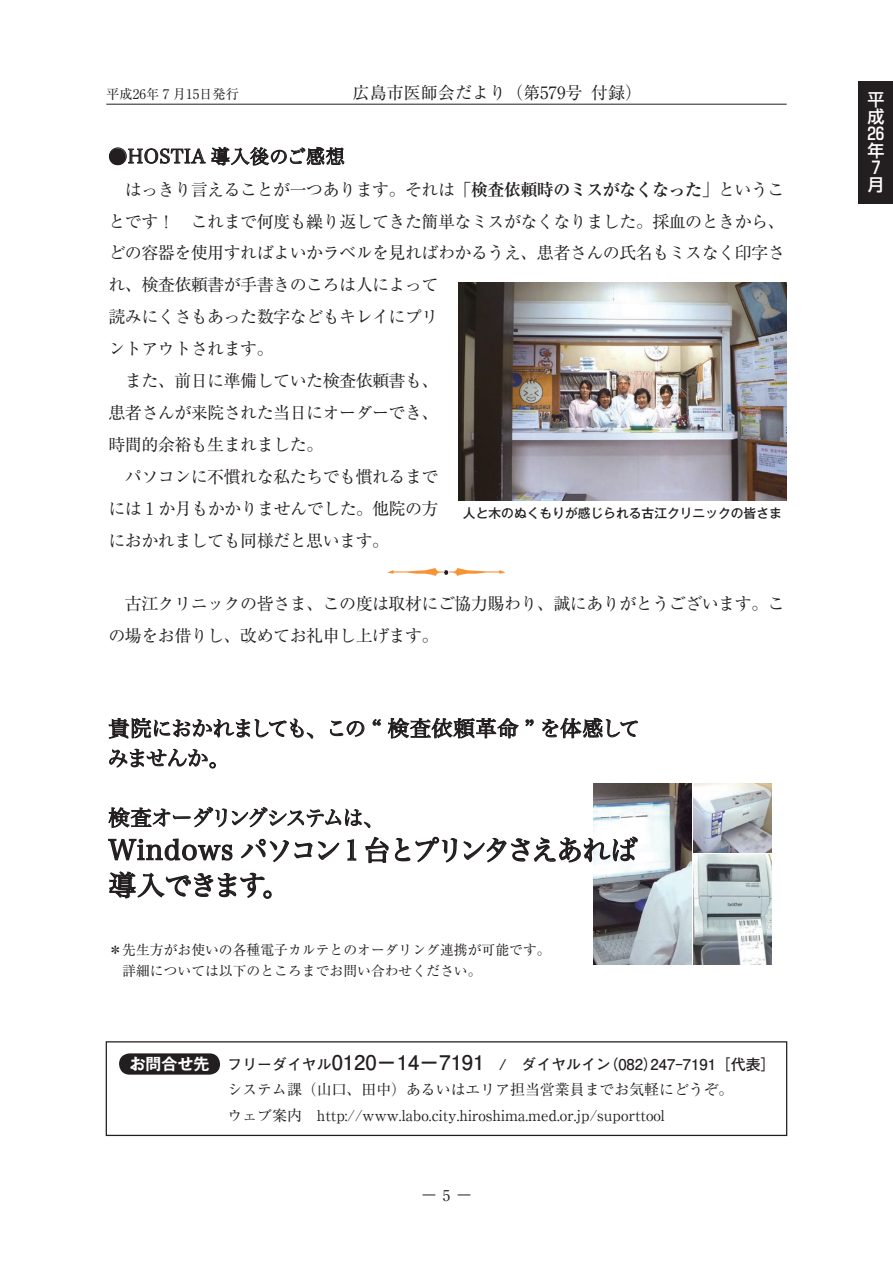
<style>
.page{position:relative;width:893px;height:1263px;background:#fff}
.page>*{position:absolute;margin:0;border:0;box-sizing:border-box;transform-origin:0 0}
.t1{font:27.6px/35.1px "Hira Min Pro W3";letter-spacing:-.085em;color:#231f20}
.t2{font:21.3px/29.7px "Hira Min Pro W3";letter-spacing:-.055em;color:#231f20}
.t3{font:21.3px "Hira Min Pro W3";letter-spacing:-.09em;color:#231f20}
.t4{font:19.2px "Hira Min Pro W3";letter-spacing:.03em;color:#231f20}
.t5{font:16.95px/32px "Ryumin Pro";letter-spacing:-.03em;color:#231f20}
.t6{font:16.95px "Ryumin Pro";color:#231f20}
.t7{font:500 16.95px/17px "Shin Go Pro";color:#fff}
.t8{font:700 15.9px "Gothic MB101 Pro De";color:#fff}
.t9{font:14.85px/25.5px "Ryumin Pro";color:#231f20}
.t10{font:700 14.85px "Futo Go B101 Pro";color:#231f20}
.t11{font:13.8px/21.3px "Ryumin Pro";color:#231f20}
.t12{font:13.35px "Ryumin Pro";color:#231f20}
.t13{font:500 12.75px "Gothic MB101 Pro";color:#231f20}
.s1{font-weight:700}
.s2{font-size:20.25px}
</style>
<div class="page">
<div style="left:859px;top:81px;width:34px;height:123px;background:#231f20"></div>
<hr style="left:106px;top:104px;width:681px;height:1px;background:#231f20">
<div style="left:106px;top:1041px;width:681px;height:95px;border:1px solid #231f20"></div>
<svg style="left:109px;top:146px;width:236px;height:20px"></svg>
<svg style="left:387px;top:568px;width:119px;height:8px"></svg>
<img style="left:458px;top:283px;width:329px;height:218px">
<div style="left:119px;top:1053px;width:101px;height:22px;background:#231f20;border-radius:11px"></div>
<img style="left:593px;top:783px;width:98px;height:181px">
<img style="left:693px;top:783px;width:79px;height:70px">
<img style="left:693px;top:855px;width:79px;height:109px">
<svg style="left:330px;top:720px;width:35px;height:17px"></svg>
<svg style="left:372px;top:718px;width:162px;height:21px"></svg>
<svg style="left:542px;top:717px;width:96px;height:22px"></svg>
<svg style="left:108px;top:717px;width:206px;height:52px"></svg>
<svg style="left:108px;top:806px;width:263px;height:23px"></svg>
<svg style="left:108px;top:838px;width:125px;height:23px"></svg>
<svg style="left:240px;top:838px;width:100px;height:25px"></svg>
<svg style="left:347px;top:839px;width:10px;height:22px"></svg>
<svg style="left:365px;top:835px;width:274px;height:29px"></svg>
<svg style="left:109px;top:871px;width:163px;height:28px"></svg>
<svg style="left:423px;top:1195px;width:12px;height:1px"></svg>
<svg style="left:458px;top:1195px;width:12px;height:1px"></svg>
<p class="t12" style="left:106px;top:83px;width:134px">平成26年₇月15日発行</p>
<p class="t6" style="left:353px;top:79px;width:291px">広島市医師会だより（第579号 付録）</p>
<p class="t4" style="left:108px;top:140px;width:238px">●HOSTIA 導入後のご感想</p>
<p class="t5" style="left:108px;top:172px;width:678px;text-align:justify">　はっきり言えることが一つあります。それは<span class="s1">「検査依頼時のミスがなくなった」</span>ということです！　これまで何度も繰り返してきた簡単なミスがなくなりました。採血のときから、どの容器を使用すればよいかラベルを見ればわかるうえ、患者さんの氏名もミスなく印字さ</p>
<p class="t5" style="left:108px;top:268px;width:332px">れ、検査依頼書が手書きのころは人によって読みにくさもあった数字などもキレイにプリントアウトされます。<br>　また、前日に準備していた検査依頼書も、患者さんが来院された当日にオーダーでき、時間的余裕も生まれました。<br>　パソコンに不慣れな私たちでも慣れるまでには₁か月もかかりませんでした。他院の方におかれましても同様だと思います。</p>
<p class="t13" style="left:463px;top:503px;width:320px">人と木のぬくもりが感じられる古江クリニックの皆さま</p>
<p class="t5" style="left:108px;top:587px;width:678px">　古江クリニックの皆さま、この度は取材にご協力賜わり、誠にありがとうございます。この場をお借りし、改めてお礼申し上げます。</p>
<p class="t2" style="left:107px;top:711px;width:534px">貴院におかれましても、この “ 検査依頼革命 ” を体感してみませんか。</p>
<p class="t3" style="left:108px;top:799px;width:278px">検査オーダリングシステムは、</p>
<h1 class="t1" style="left:108px;top:830px;width:530px">Windows パソコン１台とプリンタさえあれば導入できます。</h1>
<p class="t11" style="left:108px;top:938px;width:444px">＊先生方がお使いの各種電子カルテとのオーダリング連携が可能です。　詳細については以下のところまでお問い合わせください。</p>
<p class="t8" style="left:130px;top:1051px;width:81px">お問合せ先</p>
<p class="t10" style="left:227px;top:1052px;width:549px">フリーダイヤル<span class="s2">0120－14－7191</span>　/　ダイヤルイン（082）247-7191［代表］</p>
<p class="t9" style="left:227px;top:1076px;width:507px">システム課（山口、田中）あるいはエリア担当営業員までお気軽にどうぞ。ウェブ案内　http://www.labo.city.hiroshima.med.or.jp/suporttool</p>
<p class="t9" style="left:443px;top:1181px;width:9px">5</p>
<p class="t7" style="left:867px;top:89px;width:19px">平成<br>26年<br>7月</p>
</div>
